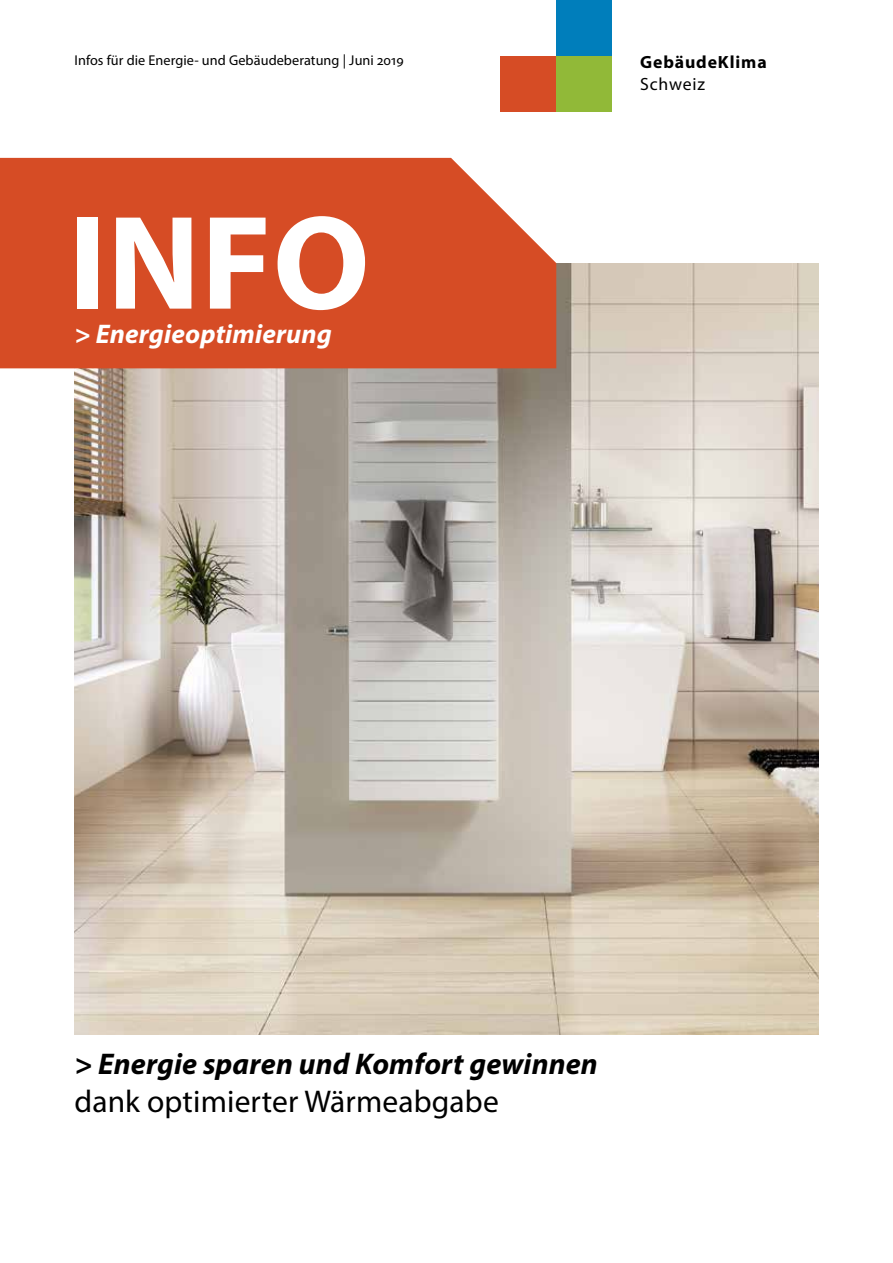
<style>
.page{position:relative;width:893px;height:1263px;background:#fff}
.page>*{position:absolute;margin:0;border:0;box-sizing:border-box;transform-origin:0 0}
.t1{font:700 135px "Myriad Pro";color:#fff}
.t2{font:31.5px "Myriad Pro";letter-spacing:.005em;color:#000}
.t3{font:italic 700 30px "Myriad Pro";letter-spacing:.005em;color:#000}
.t4{font:italic 700 27px "Myriad Pro";letter-spacing:.005em;color:#fff}
.t5{font:700 17.7px "Myriad Pro";letter-spacing:.05em;color:#000}
.t6{font:17.7px "Myriad Pro";letter-spacing:.05em;color:#000}
.t7{font:14.25px "Myriad Pro";letter-spacing:.005em;color:#000}
</style>
<div class="page">
<div style="left:556px;top:0;width:56px;height:56px;background:#007ebb"></div>
<div style="left:500px;top:56px;width:56px;height:56px;background:#d64c25"></div>
<div style="left:556px;top:56px;width:56px;height:56px;background:#91b938"></div>
<img style="left:74px;top:263px;width:745px;height:771px">
<div style="left:0;top:158px;width:556px;height:210px;background:#d64c25"></div>
<p class="t7" style="left:74px;top:51px;width:331px">Infos für die Energie- und Gebäudeberatung | Juni 2019</p>
<h1 class="t1" style="left:68px;top:175px;width:303px">INFO</h1>
<h3 class="t4" style="left:74px;top:317px;width:259px">&gt; Energieoptimierung</h3>
<p class="t5" style="left:640px;top:50px;width:128px">GebäudeKlima</p>
<p class="t6" style="left:640px;top:73px;width:67px">Schweiz</p>
<h3 class="t3" style="left:74px;top:1044px;width:525px">&gt; Energie sparen und Komfort gewinnen</h3>
<h2 class="t2" style="left:74px;top:1082px;width:426px">dank optimierter Wärmeabgabe</h2>
</div>
